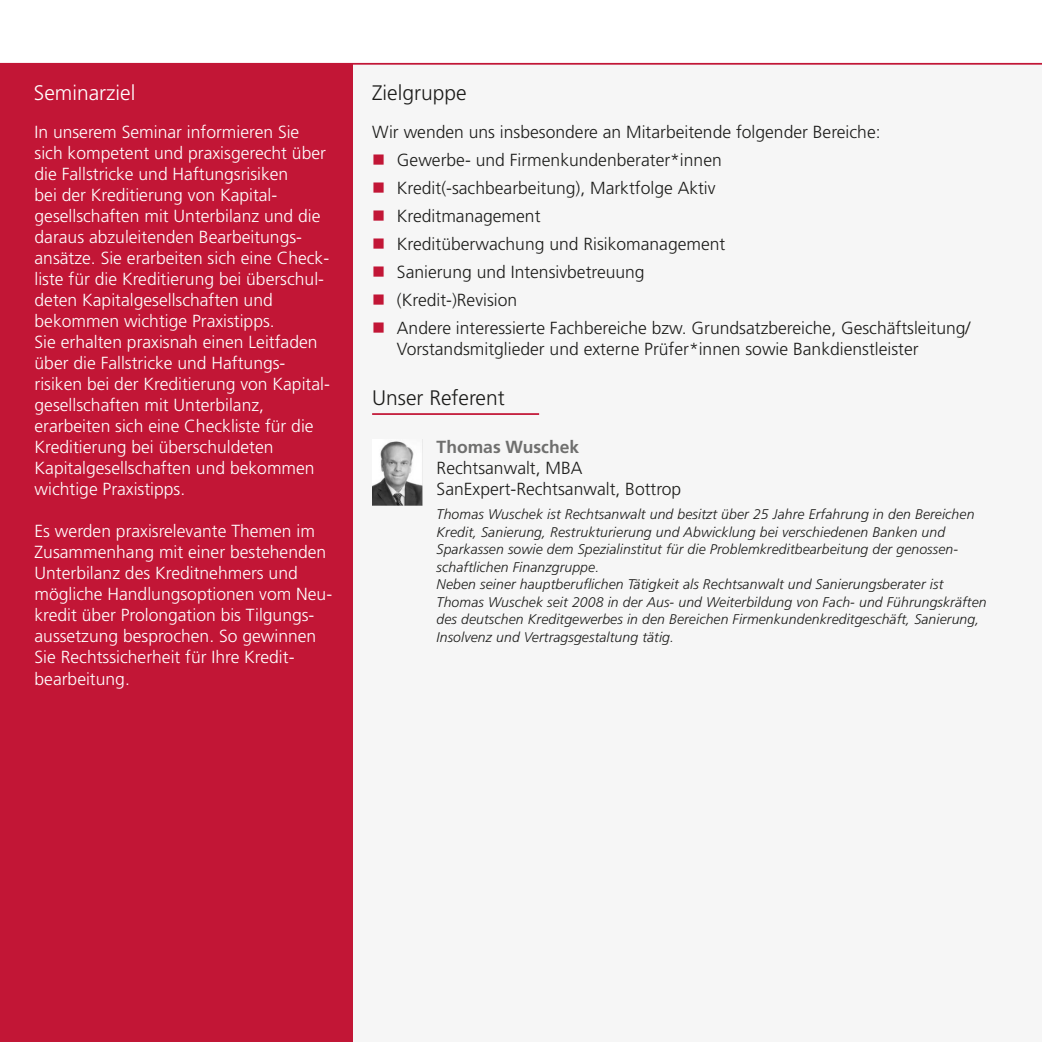
<style>
.page{position:relative;width:1042px;height:1042px;background:#fff}
.page>*{position:absolute;margin:0;border:0;box-sizing:border-box;transform-origin:0 0}
.t1{font:300 21px "Frutiger LT Pro";color:#1d1d1b}
.t2{font:300 21px "Frutiger LT Pro";color:#fff}
.t3{font:300 17.5px "Frutiger LT Pro";color:#fff}
.t4{font:300 17.5px "Frutiger LT Pro";color:#1d1d1b}
.t5{font:700 17.5px "Frutiger LT Pro";color:#6f6f6e}
.t6{font:italic 300 14px "Frutiger LT Pro";letter-spacing:.01em;color:#1d1d1b}
</style>
<div class="page">
<hr style="left:0;top:0;width:1px;height:65px;background:#c21636">
<div style="left:352px;top:65px;width:690px;height:977px;background:#f6f6f6"></div>
<hr style="left:0;top:63px;width:1042px;height:2px;background:#c21636">
<div style="left:0;top:64px;width:352px;height:978px;background:#c21636"></div>
<img style="left:372px;top:441px;width:50px;height:65px">
<hr style="left:372px;top:413px;width:167px;height:2px;background:#c21636">
<p class="t2" style="left:34px;top:84px;width:103px">Seminarziel</p>
<p class="t3" style="left:35px;top:125px;width:266px">In unserem Seminar informieren Sie</p>
<p class="t3" style="left:35px;top:146px;width:293px">sich kompetent und praxisgerecht über</p>
<p class="t3" style="left:35px;top:167px;width:255px">die Fallstricke und Haftungsrisiken</p>
<p class="t3" style="left:35px;top:188px;width:244px">bei der Kreditierung von Kapital-</p>
<p class="t3" style="left:35px;top:209px;width:287px">gesellschaften mit Unterbilanz und die</p>
<p class="t3" style="left:35px;top:230px;width:269px">daraus abzuleitenden Bearbeitungs-</p>
<p class="t3" style="left:35px;top:251px;width:296px">ansätze. Sie erarbeiten sich eine Check-</p>
<p class="t3" style="left:35px;top:272px;width:291px">liste für die Kreditierung bei überschul-</p>
<p class="t3" style="left:35px;top:293px;width:240px">deten Kapitalgesellschaften und</p>
<p class="t3" style="left:35px;top:314px;width:242px">bekommen wichtige Praxistipps.</p>
<p class="t3" style="left:35px;top:335px;width:284px">Sie erhalten praxisnah einen Leitfaden</p>
<p class="t3" style="left:35px;top:356px;width:252px">über die Fallstricke und Haftungs-</p>
<p class="t3" style="left:35px;top:377px;width:297px">risiken bei der Kreditierung von Kapital-</p>
<p class="t3" style="left:35px;top:398px;width:231px">gesellschaften mit Unterbilanz,</p>
<p class="t3" style="left:35px;top:419px;width:281px">erarbeiten sich eine Checkliste für die</p>
<p class="t3" style="left:35px;top:440px;width:240px">Kreditierung bei überschuldeten</p>
<p class="t3" style="left:35px;top:461px;width:282px">Kapitalgesellschaften und bekommen</p>
<p class="t3" style="left:35px;top:482px;width:152px">wichtige Praxistipps.</p>
<p class="t3" style="left:35px;top:524px;width:282px">Es werden praxisrelevante Themen im</p>
<p class="t3" style="left:35px;top:545px;width:293px">Zusammenhang mit einer bestehenden</p>
<p class="t3" style="left:35px;top:566px;width:265px">Unterbilanz des Kreditnehmers und</p>
<p class="t3" style="left:35px;top:587px;width:299px">mögliche Handlungsoptionen vom Neu-</p>
<p class="t3" style="left:35px;top:608px;width:281px">kredit über Prolongation bis Tilgungs-</p>
<p class="t3" style="left:35px;top:629px;width:283px">aussetzung besprochen. So gewinnen</p>
<p class="t3" style="left:35px;top:650px;width:261px">Sie Rechtssicherheit für Ihre Kredit-</p>
<p class="t3" style="left:35px;top:671px;width:97px">bearbeitung.</p>
<p class="t1" style="left:372px;top:84px;width:96px">Zielgruppe</p>
<p class="t4" style="left:372px;top:125px;width:510px">Wir wenden uns insbesondere an Mitarbeitende folgender Bereiche:</p>
<p class="t4" style="left:397px;top:153px;width:326px">Gewerbe- und Firmenkundenberater*innen</p>
<p class="t4" style="left:397px;top:181px;width:320px">Kredit(-sachbearbeitung), Marktfolge Aktiv</p>
<p class="t4" style="left:397px;top:209px;width:145px">Kreditmanagement</p>
<p class="t4" style="left:397px;top:237px;width:330px">Kreditüberwachung und Risikomanagement</p>
<p class="t4" style="left:397px;top:265px;width:249px">Sanierung und Intensivbetreuung</p>
<p class="t4" style="left:397px;top:293px;width:122px">(Kredit-)Revision</p>
<p class="t4" style="left:397px;top:321px;width:575px">Andere interessierte Fachbereiche bzw. Grundsatzbereiche, Geschäftsleitung/</p>
<p class="t4" style="left:397px;top:342px;width:523px">Vorstandsmitglieder und externe Prüfer*innen sowie Bankdienstleister</p>
<p class="t1" style="left:372px;top:390px;width:134px">Unser Referent</p>
<p class="t5" style="left:436px;top:439px;width:144px">Thomas Wuschek</p>
<p class="t4" style="left:436px;top:460px;width:147px">Rechtsanwalt, MBA</p>
<p class="t4" style="left:436px;top:481px;width:246px">SanExpert-Rechtsanwalt, Bottrop</p>
<p class="t6" style="left:436px;top:509px;width:539px">Thomas Wuschek ist Rechtsanwalt und besitzt über 25 Jahre Erfahrung in den Bereichen</p>
<p class="t6" style="left:436px;top:526px;width:510px">Kredit, Sanierung, Restrukturierung und Abwicklung bei verschiedenen Banken und</p>
<p class="t6" style="left:436px;top:544px;width:523px">Sparkassen sowie dem Spezialinstitut für die Problemkreditbearbeitung der genossen-</p>
<p class="t6" style="left:436px;top:561px;width:164px">schaftlichen Finanzgruppe.</p>
<p class="t6" style="left:436px;top:579px;width:508px">Neben seiner hauptberuflichen Tätigkeit als Rechtsanwalt und Sanierungsberater ist</p>
<p class="t6" style="left:436px;top:596px;width:551px">Thomas Wuschek seit 2008 in der Aus- und Weiterbildung von Fach- und Führungskräften</p>
<p class="t6" style="left:436px;top:614px;width:544px">des deutschen Kreditgewerbes in den Bereichen Firmenkundenkreditgeschäft, Sanierung,</p>
<p class="t6" style="left:436px;top:631px;width:239px">Insolvenz und Vertragsgestaltung tätig.</p>
</div>
